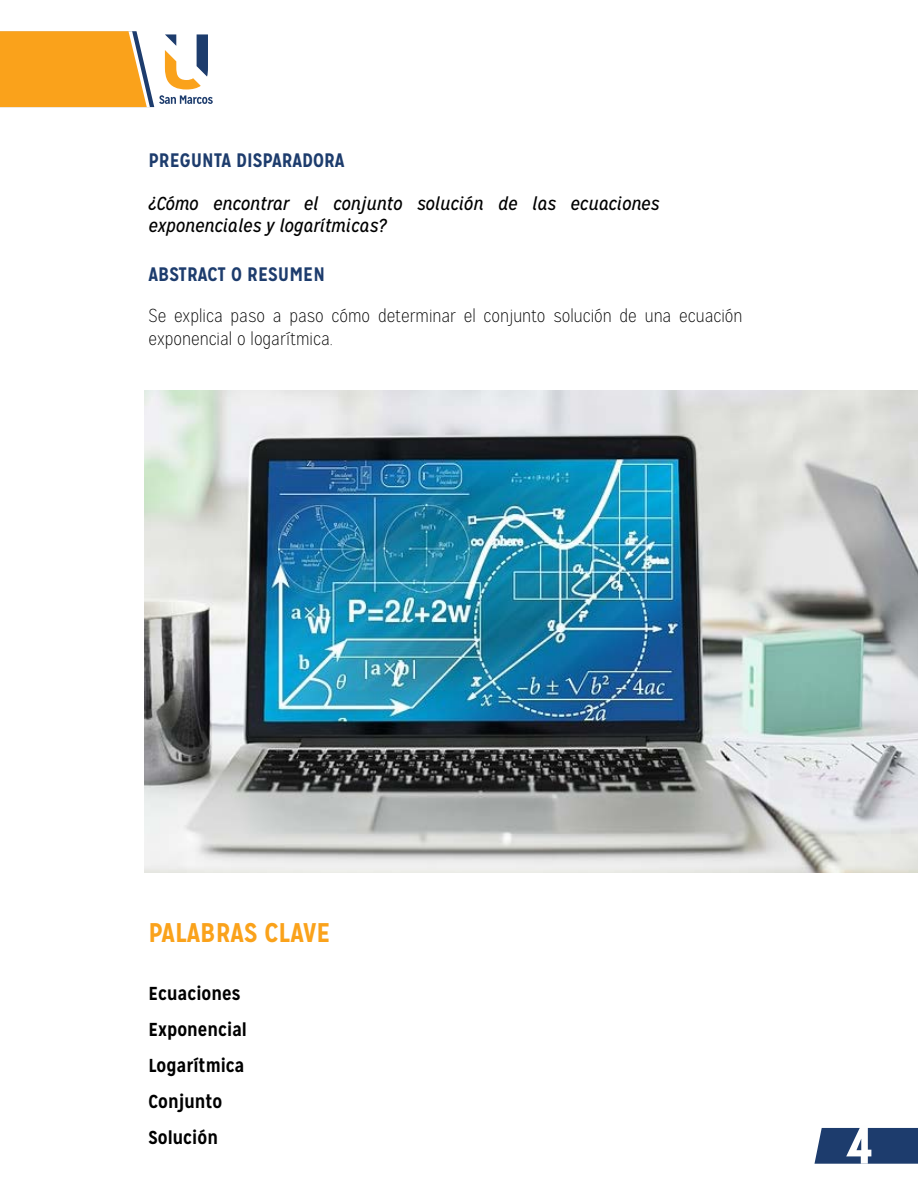
<style>
.page{position:relative;width:918px;height:1188px;background:#fff}
.page>*{position:absolute;margin:0;border:0;box-sizing:border-box;transform-origin:0 0}
.t1{font:700 54.15px "Mission Gothic";color:#fefefe}
.t2{font:700 27px "Mission Gothic";color:#faa21b}
.t3{font:700 19.5px "Mission Gothic";color:#1d3c6d}
.t4{font:100 18.75px/22.5px "Mission Gothic";color:#000}
.t5{font:italic 18.75px/22.5px "Mission Gothic";color:#000}
.t6{font:700 18.75px/36px "Mission Gothic";color:#000}
</style>
<div class="page">
<div style="left:815px;top:1128px;width:103px;height:36px;background:#1d3c6d"></div>
<svg style="left:0;top:31px;width:213px;height:76px"></svg>
<img style="left:145px;top:391px;width:773px;height:481px">
<p class="t3" style="left:148px;top:148px;width:198px">PREGUNTA DISPARADORA</p>
<p class="t5" style="left:148px;top:192px;width:512px">¿Cómo encontrar el conjunto solución de las ecuaciones exponenciales y logarítmicas?</p>
<p class="t3" style="left:148px;top:262px;width:178px">ABSTRACT O RESUMEN</p>
<p class="t4" style="left:148px;top:305px;width:595px">Se explica paso a paso cómo determinar el conjunto solución de una ecuación exponencial o logarítmica.</p>
<h2 class="t2" style="left:148px;top:915px;width:184px">PALABRAS CLAVE</h2>
<p class="t6" style="left:148px;top:975px;width:100px">Ecuaciones<br>Exponencial<br>Logarítmica<br>Conjunto<br>Solución</p>
<h1 class="t1" style="left:846px;top:1111px;width:30px">4</h1>
</div>
